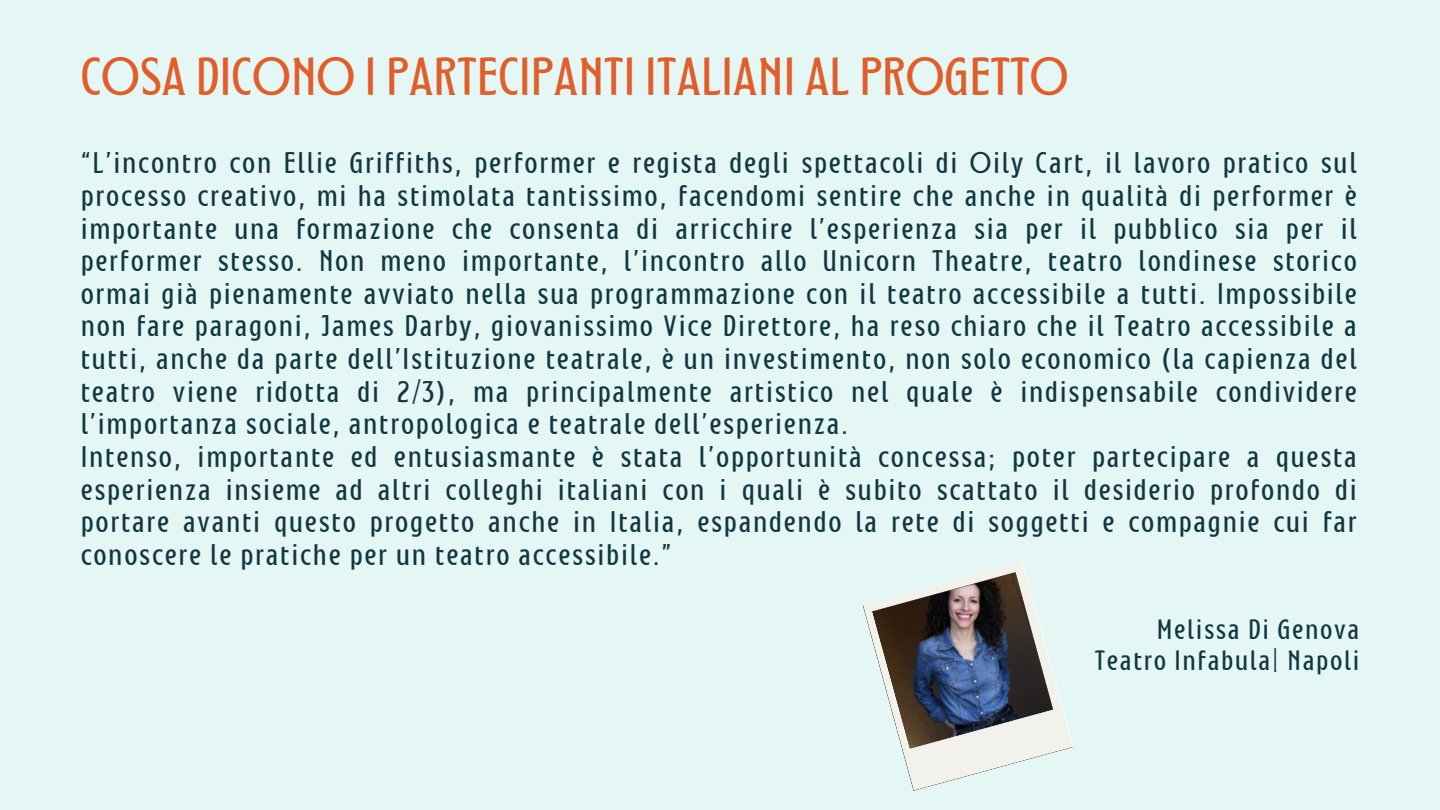
<style>
.page{position:relative;width:1440px;height:810px;background:#e4f7f5}
.page>*{position:absolute;margin:0;border:0;box-sizing:border-box;transform-origin:0 0}
.t1{font:43.05px "Montagna LTD";letter-spacing:.02em;color:#e15e2a}
.t2{font:24px/32.7px "Montagna LTD";letter-spacing:.1em;color:#113741;text-align:justify}
.t3{font:22.5px "Montagna LTD";letter-spacing:.1em;color:#113741}
</style>
<div class="page">
<svg style="left:862px;top:561px;width:211px;height:230px"></svg>
<p class="t1" style="left:81px;top:57px;width:988px">COSA DICONO I PARTECIPANTI ITALIANI AL PROGETTO</p>
<p class="t2" style="left:81px;top:149px;width:1277px">“L’incontro con Ellie Griffiths, performer e regista degli spettacoli di Oily Cart, il lavoro pratico sul processo creativo, mi ha stimolata tantissimo, facendomi sentire che anche in qualità di performer è importante una formazione che consenta di arricchire l’esperienza sia per il pubblico sia per il performer stesso. Non meno importante, l’incontro allo Unicorn Theatre, teatro londinese storico ormai già pienamente avviato nella sua programmazione con il teatro accessibile a tutti. Impossibile non fare paragoni, James Darby, giovanissimo Vice Direttore, ha reso chiaro che il Teatro accessibile a tutti, anche da parte dell’Istituzione teatrale, è un investimento, non solo economico (la capienza del teatro viene ridotta di 2/3), ma principalmente artistico nel quale è indispensabile condividere l’importanza sociale, antropologica e teatrale dell’esperienza.</p>
<p class="t2" style="left:81px;top:443px;width:1277px">Intenso, importante ed entusiasmante è stata l’opportunità concessa; poter partecipare a questa esperienza insieme ad altri colleghi italiani con i quali è subito scattato il desiderio profondo di portare avanti questo progetto anche in Italia, espandendo la rete di soggetti e compagnie cui far conoscere le pratiche per un teatro accessibile.”</p>
<p class="t3" style="left:1157px;top:619px;width:203px">Melissa Di Genova</p>
<p class="t3" style="left:1095px;top:651px;width:265px">Teatro Infabula| Napoli</p>
</div>
